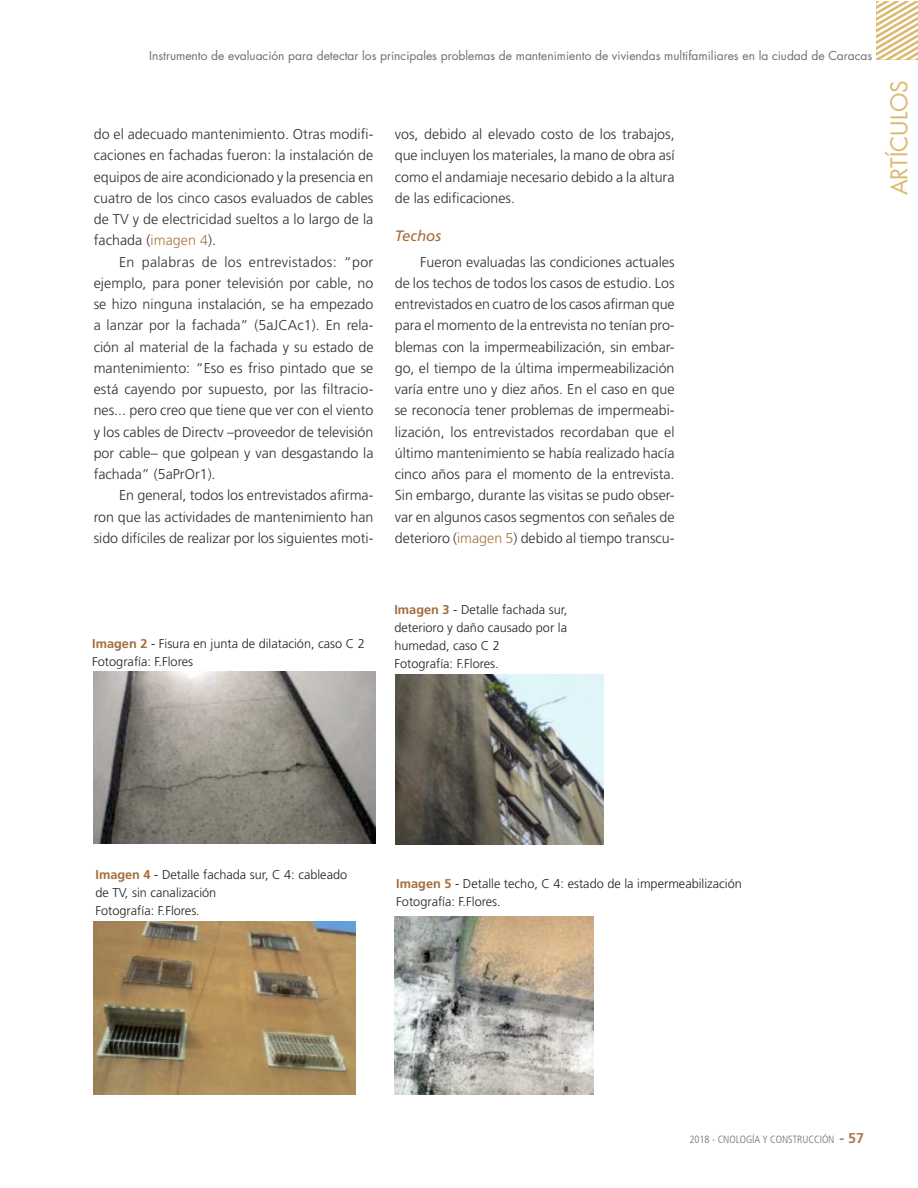
<style>
.page{position:relative;width:918px;height:1188px;background:#fff}
.page>*{position:absolute;margin:0;border:0;box-sizing:border-box;transform-origin:0 0}
.t1{font:22.5px "Futura";color:#dbb96f}
.SUBSUBTITULO_MANCHA{font:italic 15px "Frutiger";color:#a46d3c}
.Mancha{font:300 14.25px/21.3px "Frutiger";color:#312f30;text-align:justify}
.REFERENCIAS_CUADROS{font:300 12.75px/18px "Frutiger";color:#231f20;text-align:justify}
.Cabezales{font:12px "Futura";color:#6c6d70}
.t2{font:300 condensed 10.5px "Frutiger";color:#6c6d70}
.s1{color:#a87545}
.s2{font-weight:700;color:#a46d3c}
.s3{font-weight:700;font-stretch:normal;font-size:14.25px;color:#ad7c4f}
</style>
<div class="page">
<svg style="left:876px;top:1px;width:42px;height:59px"></svg>
<img style="left:93px;top:672px;width:282px;height:172px">
<img style="left:395px;top:674px;width:209px;height:171px">
<img style="left:94px;top:922px;width:261px;height:172px">
<img style="left:395px;top:916px;width:199px;height:178px">
<p class="Cabezales" style="left:149px;top:47px;width:725px">Instrumento de evaluación para detectar los principales problemas de mantenimiento de viviendas multifamiliares en la ciudad de Caracas</p>
<p class="Mancha" style="left:94px;top:123px;width:281px">do el adecuado mantenimiento. Otras modifi&shy;caciones en fachadas fueron: la instalación de equipos de aire acondicionado y la presencia en cuatro de los cinco casos evaluados de cables de TV y de electricidad sueltos a lo largo de la fachada (<span class="s1">imagen 4</span>).</p>
<p class="Mancha" style="left:94px;top:251px;width:281px;text-indent:26px">En palabras de los entrevistados: “por ejemplo, para poner televisión por cable, no se hizo ninguna instalación, se ha empezado a lanzar por la fachada” (5aJCAc1). En rela&shy;ción al material de la fachada y su estado de mantenimiento: “Eso es friso pintado que se está cayendo por supuesto, por las filtracio&shy;nes... pero creo que tiene que ver con el viento y los cables de Directv –proveedor de televisión por cable– que golpean y van desgastando la fachada” (5aPrOr1).</p>
<p class="Mancha" style="left:94px;top:485px;width:281px;text-indent:26px">En general, todos los entrevistados afirma&shy;ron que las actividades de mantenimiento han sido difíciles de realizar por los siguientes moti-</p>
<p class="Mancha" style="left:395px;top:123px;width:281px">vos, debido al elevado costo de los trabajos, que incluyen los materiales, la mano de obra así como el andamiaje necesario debido a la altura de las edificaciones.</p>
<p class="SUBSUBTITULO_MANCHA" style="left:395px;top:227px;width:48px">Techos</p>
<p class="Mancha" style="left:395px;top:251px;width:281px;text-indent:26px">Fueron evaluadas las condiciones actuales de los techos de todos los casos de estudio. Los entrevistados en cuatro de los casos afirman que para el momento de la entrevista no tenían pro&shy;blemas con la impermeabilización, sin embar&shy;go, el tiempo de la última impermeabilización varía entre uno y diez años. En el caso en que se reconocía tener problemas de impermeabi&shy;lización, los entrevistados recordaban que el último mantenimiento se había realizado hacía cinco años para el momento de la entrevista.<br>Sin embargo, durante las visitas se pudo obser&shy;var en algunos casos segmentos con señales de deterioro (<span class="s1">imagen 5</span>) debido al tiempo transcu-</p>
<h1 class="t1" style="left:885px;top:195px;width:117px;rotate:-90deg">ARTÍCULOS</h1>
<p class="REFERENCIAS_CUADROS" style="left:92px;top:635px;width:274px"><span class="s2">Imagen 2</span> - Fisura en junta de dilatación, caso C 2</p>
<p class="REFERENCIAS_CUADROS" style="left:92px;top:653px;width:102px">Fotografía: F.Flores</p>
<p class="REFERENCIAS_CUADROS" style="left:394px;top:601px;width:175px"><span class="s2">Imagen 3</span> - Detalle fachada sur, deterioro y daño causado por la humedad, caso C 2</p>
<p class="REFERENCIAS_CUADROS" style="left:394px;top:655px;width:106px">Fotografía: F.Flores.</p>
<p class="REFERENCIAS_CUADROS" style="left:95px;top:866px;width:253px"><span class="s2">Imagen 4</span> - Detalle fachada sur, C 4: cableado de TV, sin canalización</p>
<p class="REFERENCIAS_CUADROS" style="left:95px;top:902px;width:106px">Fotografía: F.Flores.</p>
<p class="REFERENCIAS_CUADROS" style="left:396px;top:874px;width:347px"><span class="s2">Imagen 5</span> - Detalle techo, C 4: estado de la impermeabilización</p>
<p class="REFERENCIAS_CUADROS" style="left:396px;top:892px;width:106px">Fotografía: F.Flores.</p>
<p class="t2" style="left:689px;top:1133px;width:176px">2018 - CNOLOGÍA Y CONSTRUCCIÓN <span class="s3">- 57</span></p>
</div>
